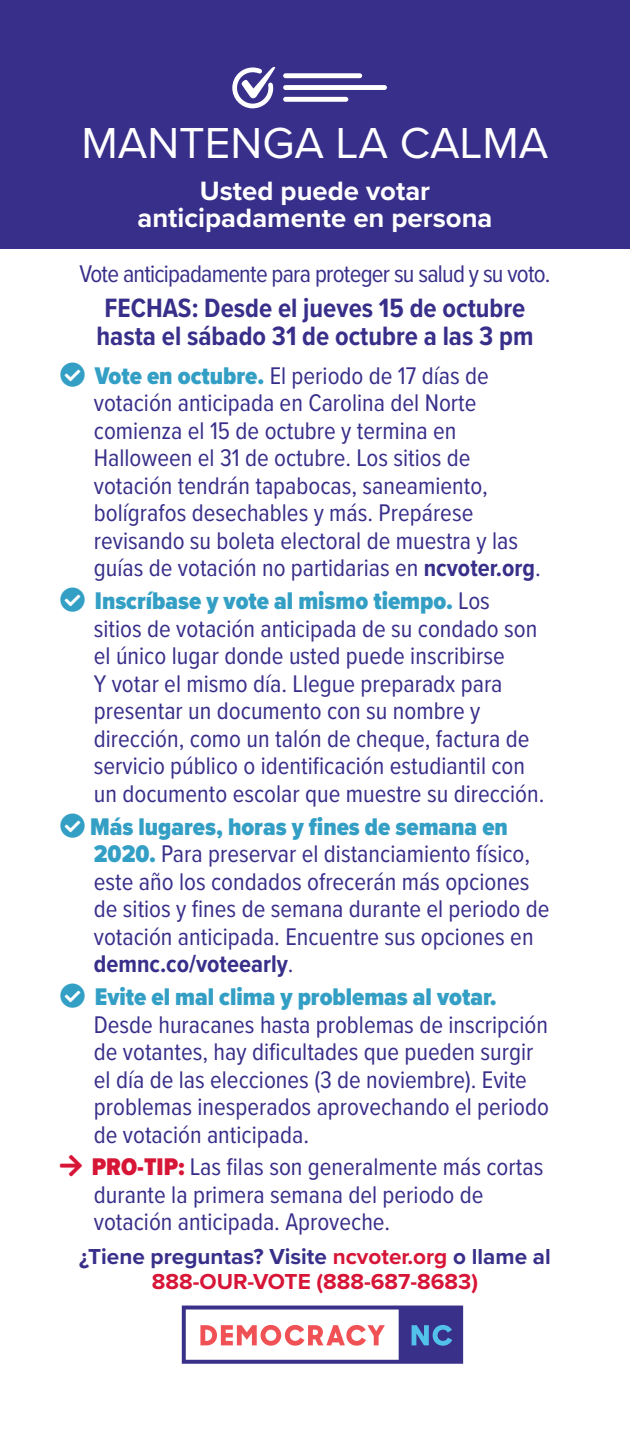
<style>
.page{position:relative;width:630px;height:1440px;background:#fff}
.page>*{position:absolute;margin:0;border:0;box-sizing:border-box;transform-origin:0 0}
.t1{font:45px "Proxima Nova";color:#fff}
.t2{font:700 27.5px/27.5px "Proxima Nova Cond";color:#382f8a}
.t3{font:700 27.5px/27.5px "Proxima Nova";color:#fff;text-align:center}
.t4{font:25px/27.5px "Proxima Nova Cond";color:#382f8a}
.t5{font:25px "Proxima Nova Cond";letter-spacing:-.03em;color:#382f8a}
.t6{font:700 22.5px/25px "Proxima Nova";color:#d71537;text-align:center}
.s1{color:#349fc5}
.s2{font-weight:900;color:#349fc5}
.s3{font-weight:700}
.s4{color:#d71537}
.s5{font-weight:900;color:#d71537}
.s6{color:#382f8a}
</style>
<div class="page">
<div style="left:0;top:0;width:630px;height:248px;background:#382f8a"></div>
<div style="left:283px;top:73px;width:79px;height:5px;background:#fff;border-radius:2px"></div>
<div style="left:283px;top:85px;width:104px;height:5px;background:#fff;border-radius:2px"></div>
<div style="left:283px;top:97px;width:65px;height:5px;background:#fff;border-radius:2px"></div>
<svg style="left:232px;top:67px;width:43px;height:42px"></svg>
<svg style="left:182px;top:1306px;width:281px;height:58px"></svg>
<h1 class="t1" style="left:81px;top:109px;width:469px">MANTENGA LA CALMA</h1>
<p class="t3" style="left:137px;top:176px;width:357px">Usted puede votar anticipadamente en persona</p>
<p class="t5" style="left:79px;top:255px;width:473px">Vote anticipadamente para proteger su salud y su voto.</p>
<p class="t2" style="left:97px;top:294px;width:438px">FECHAS: Desde el jueves 15 de octubre hasta el sábado 31 de octubre a las 3 pm</p>
<p class="t4" style="left:94px;top:361px;width:448px;text-indent:-34px"><span class="s1">●</span> <span class="s2">Vote en octubre.</span> El periodo de 17 días de votación anticipada en Carolina del Norte comienza el 15 de octubre y termina en Halloween el 31 de octubre. Los sitios de votación tendrán tapabocas, saneamiento, bolígrafos desechables y más. Prepárese revisando su boleta electoral de muestra y las guías de votación no partidarias en <span class="s3">ncvoter.org</span>.</p>
<p class="t4" style="left:94px;top:586px;width:452px;text-indent:-34px"><span class="s1">●</span> <span class="s2">Inscríbase y vote al mismo tiempo.</span> Los<br>sitios de votación anticipada de su condado son el único lugar donde usted puede inscribirse<br>Y votar el mismo día. Llegue preparadx para presentar un documento con su nombre y dirección, como un talón de cheque, factura de servicio público o identificación estudiantil con un documento escolar que muestre su dirección.</p>
<p class="t4" style="left:94px;top:812px;width:457px;text-indent:-34px"><span class="s1">●</span> <span class="s2">Más lugares, horas y fines de semana en 2020.</span> Para preservar el distanciamiento físico, este año los condados ofrecerán más opciones de sitios y fines de semana durante el periodo de votación anticipada. Encuentre sus opciones en <span class="s3">demnc.co/voteearly</span>.</p>
<p class="t4" style="left:94px;top:982px;width:457px;text-indent:-34px"><span class="s1">●</span> <span class="s2">Evite el mal clima y problemas al votar.<br></span>Desde huracanes hasta problemas de inscripción de votantes, hay dificultades que pueden surgir el día de las elecciones (3 de noviembre). Evite problemas inesperados aprovechando el periodo de votación anticipada.</p>
<p class="t4" style="left:94px;top:1152px;width:451px;text-indent:-34px"><span class="s4">□▼</span> <span class="s5">PRO-TIP:</span> Las filas son generalmente más cortas durante la primera semana del periodo de votación anticipada. Aproveche.</p>
<p class="t6" style="left:79px;top:1243px;width:473px"><span class="s6">¿Tiene preguntas? Visite</span> ncvoter.org <span class="s6">o llame al<br></span>888-OUR-VOTE (888-687-8683)</p>
</div>
